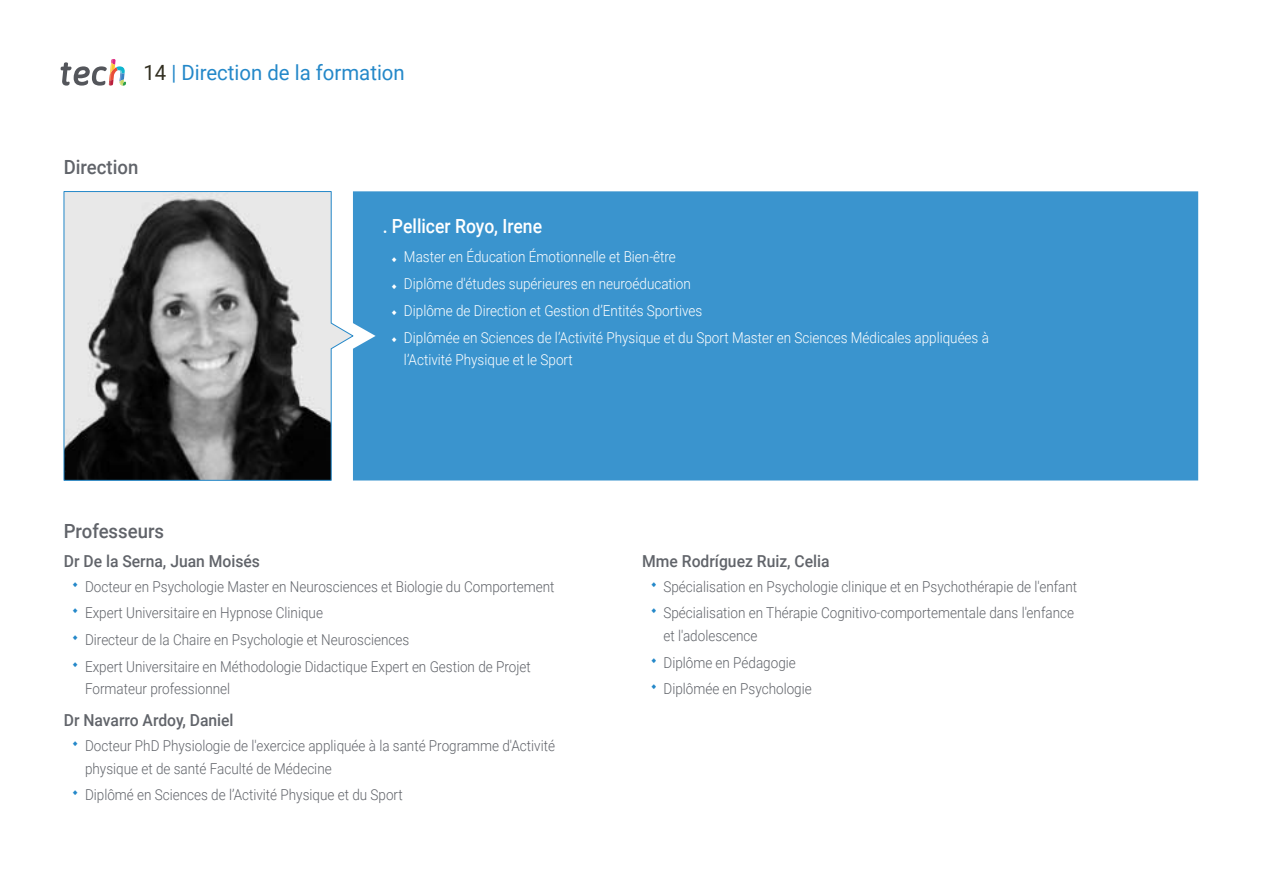
<style>
.page{position:relative;width:1263px;height:893px;background:#fff}
.page>*{position:absolute;margin:0;border:0;box-sizing:border-box;transform-origin:0 0}
.t1{font:21px "Roboto";color:#2488c9}
.t2{font:500 19.5px "Roboto";color:#61646a;scale:.95 1}
.t3{font:500 19.5px "Roboto";color:#fff;scale:.9 1}
.t4{font:500 16.5px "Roboto";color:#61646a;scale:.95 1}
.t5{font:300 15px/26.7px "Roboto";color:#61646a;scale:.9 1}
.t6{font:300 15px/26.7px "Roboto";color:#fff;scale:.9 1}
.s1{color:#312e20}
</style>
<div class="page">
<svg style="left:61px;top:59px;width:65px;height:27px"></svg>
<div style="left:354px;top:191px;width:844px;height:289px;background:#3a94ce"></div>
<svg style="left:64px;top:191px;width:290px;height:290px"></svg>
<svg style="left:392px;top:257px;width:5px;height:5px"></svg>
<svg style="left:392px;top:284px;width:5px;height:5px"></svg>
<svg style="left:392px;top:310px;width:5px;height:5px"></svg>
<svg style="left:392px;top:337px;width:5px;height:5px"></svg>
<h1 class="t1" style="left:144px;top:57px;width:263px"><span class="s1">14</span> | Direction de la formation</h1>
<h2 class="t2" style="left:64px;top:154px;width:80px">Direction</h2>
<h2 class="t3" style="left:383px;top:212px;width:179px">. Pellicer Royo, Irene</h2>
<p class="t6" style="left:404px;top:243px;width:651px">Master en Éducation Émotionnelle et Bien-être<br>Diplôme d'études supérieures en neuroéducation<br>Diplôme de Direction et Gestion d’Entités Sportives<br>Diplômée en Sciences de l’Activité Physique et du Sport Master en Sciences Médicales appliquées à</p>
<p class="t6" style="left:404px;top:346px;width:189px">l’Activité Physique et le Sport</p>
<h2 class="t2" style="left:64px;top:517px;width:107px">Professeurs</h2>
<p class="t4" style="left:64px;top:550px;width:208px">Dr De la Serna, Juan Moisés</p>
<p class="t5" style="left:85px;top:572px;width:523px">Docteur en Psychologie Master en Neurosciences et Biologie du Comportement Expert Universitaire en Hypnose Clinique<br>Directeur de la Chaire en Psychologie et Neurosciences<br>Expert Universitaire en Méthodologie Didactique Expert en Gestion de Projet</p>
<p class="t5" style="left:85px;top:675px;width:163px">Formateur professionnel</p>
<p class="t4" style="left:64px;top:709px;width:180px">Dr Navarro Ardoy, Daniel</p>
<p class="t5" style="left:85px;top:734px;width:524px;line-height:22.5px">Docteur PhD Physiologie de l'exercice appliquée à la santé Programme d'Activité physique et de santé Faculté de Médecine</p>
<p class="t5" style="left:85px;top:781px;width:355px">Diplômé en Sciences de l’Activité Physique et du Sport</p>
<p class="t4" style="left:642px;top:550px;width:199px">Mme Rodríguez Ruiz, Celia</p>
<p class="t5" style="left:663px;top:572px;width:461px">Spécialisation en Psychologie clinique et en Psychothérapie de l'enfant<br>Spécialisation en Thérapie Cognitivo-comportementale dans l'enfance</p>
<p class="t5" style="left:663px;top:622px;width:166px">et l'adolescence<br>Diplôme en Pédagogie<br>Diplômée en Psychologie</p>
</div>
